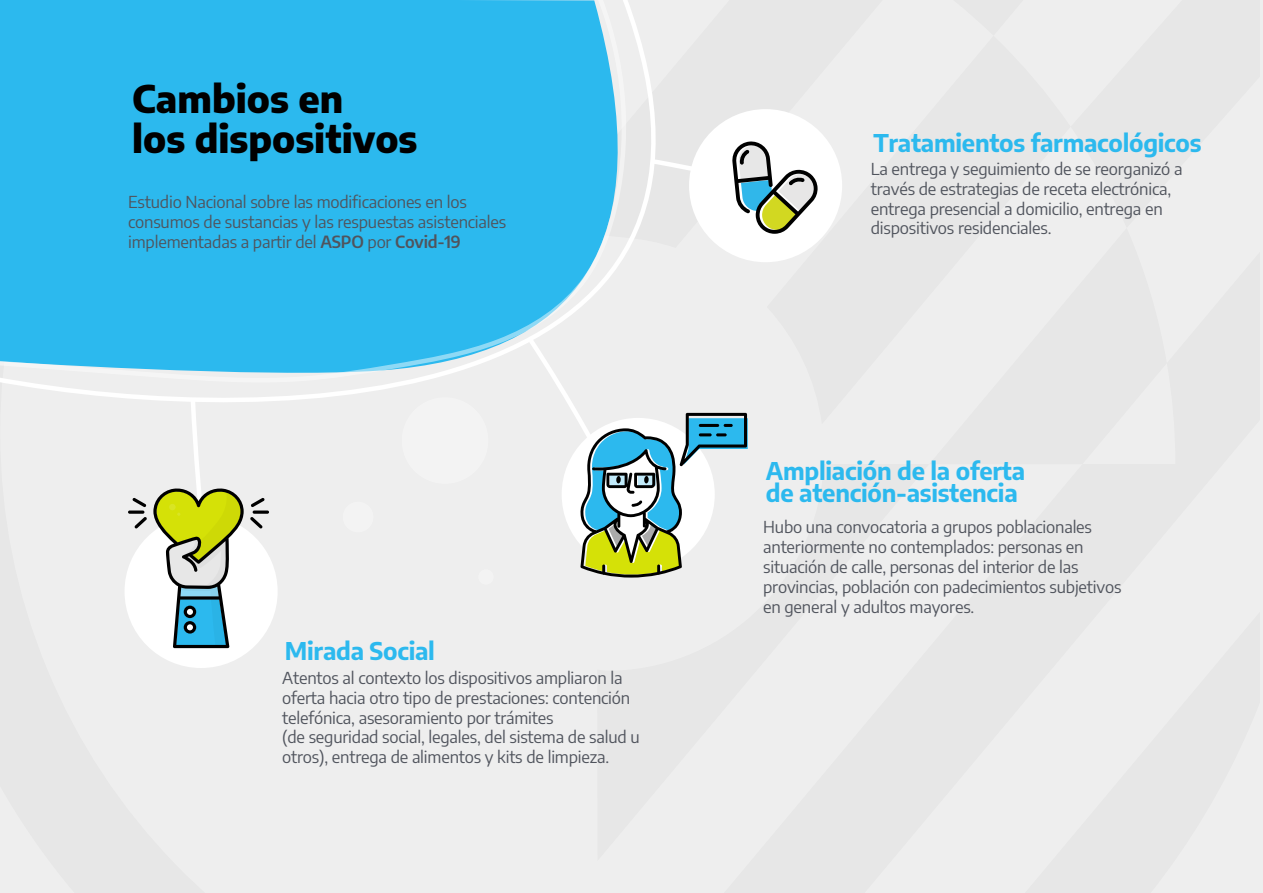
<style>
.page{position:relative;width:1263px;height:893px;background:#fff}
.page>*{position:absolute;margin:0;border:0;box-sizing:border-box;transform-origin:0 0}
.t1{font:800 37.5px/40.5px "Encode Sans";color:#000}
.t2{font:700 24px/22.5px "Encode Sans";letter-spacing:-.01em;color:#2cb9ee}
.t3{font:16.5px/19.8px "Encode Sans";letter-spacing:-.01em;color:#50545d}
.s1{font-weight:600}
</style>
<div class="page">
<div style="left:0;top:0;width:1259px;height:893px;background:#eee"></div>
<div style="left:0;top:0;width:795px;height:434px;background:#eee"></div>
<svg style="left:663px;top:157px;width:31px;height:20px"></svg>
<svg style="left:626px;top:0;width:37px;height:333px;background:#ededed"></svg>
<svg style="left:524px;top:333px;width:224px;height:245px"></svg>
<div style="left:689px;top:109px;width:153px;height:153px;background:#fff;border-radius:50%"></div>
<svg style="left:732px;top:141px;width:86px;height:93px"></svg>
<div style="left:125px;top:515px;width:153px;height:153px;background:#fff;border-radius:50%"></div>
<svg style="left:153px;top:396px;width:91px;height:252px"></svg>
<svg style="left:132px;top:498px;width:14px;height:9px"></svg>
<svg style="left:134px;top:517px;width:13px;height:11px"></svg>
<svg style="left:128px;top:510px;width:16px;height:4px"></svg>
<svg style="left:251px;top:498px;width:14px;height:9px"></svg>
<svg style="left:250px;top:517px;width:13px;height:11px"></svg>
<svg style="left:253px;top:510px;width:16px;height:4px"></svg>
<div style="left:402px;top:397px;width:86px;height:87px;background:#f3f3f3;border-radius:50%"></div>
<div style="left:343px;top:502px;width:30px;height:30px;background:#f3f3f3;border-radius:50%"></div>
<div style="left:478px;top:569px;width:16px;height:16px;background:#f3f3f3;border-radius:50%"></div>
<svg style="left:0;top:0;width:626px;height:382px;background:#3ebeee"></svg>
<h1 class="t1" style="left:132px;top:76px;width:287px">Cambios en<br>los dispositivos</h1>
<p class="t3" style="left:128px;top:191px;width:380px">Estudio Nacional sobre las modificaciones en los consumos de sustancias y las respuestas asistenciales implementadas a partir del <span class="s1">ASPO</span> por <span class="s1">Covid-19</span></p>
<h2 class="t2" style="left:285px;top:639px;width:152px">Mirada Social</h2>
<p class="t3" style="left:282px;top:667px;width:359px">Atentos al contexto los dispositivos ampliaron la oferta hacia otro tipo de prestaciones: contención telefónica, asesoramiento por trámites<br>(de seguridad social, legales, del sistema de salud u otros), entrega de alimentos y kits de limpieza.</p>
<h2 class="t2" style="left:873px;top:130px;width:330px">Tratamientos farmacológicos</h2>
<p class="t3" style="left:871px;top:158px;width:313px">La entrega y seguimiento de se reorganizó a través de estrategias de receta electrónica, entrega presencial a domicilio, entrega en dispositivos residenciales.</p>
<h2 class="t2" style="left:766px;top:458px;width:261px">Ampliación de la oferta de atención-asistencia</h2>
<p class="t3" style="left:763px;top:517px;width:360px">Hubo una convocatoria a grupos poblacionales anteriormente no contemplados: personas en situación de calle, personas del interior de las provincias, población con padecimientos subjetivos en general y adultos mayores.</p>
</div>
